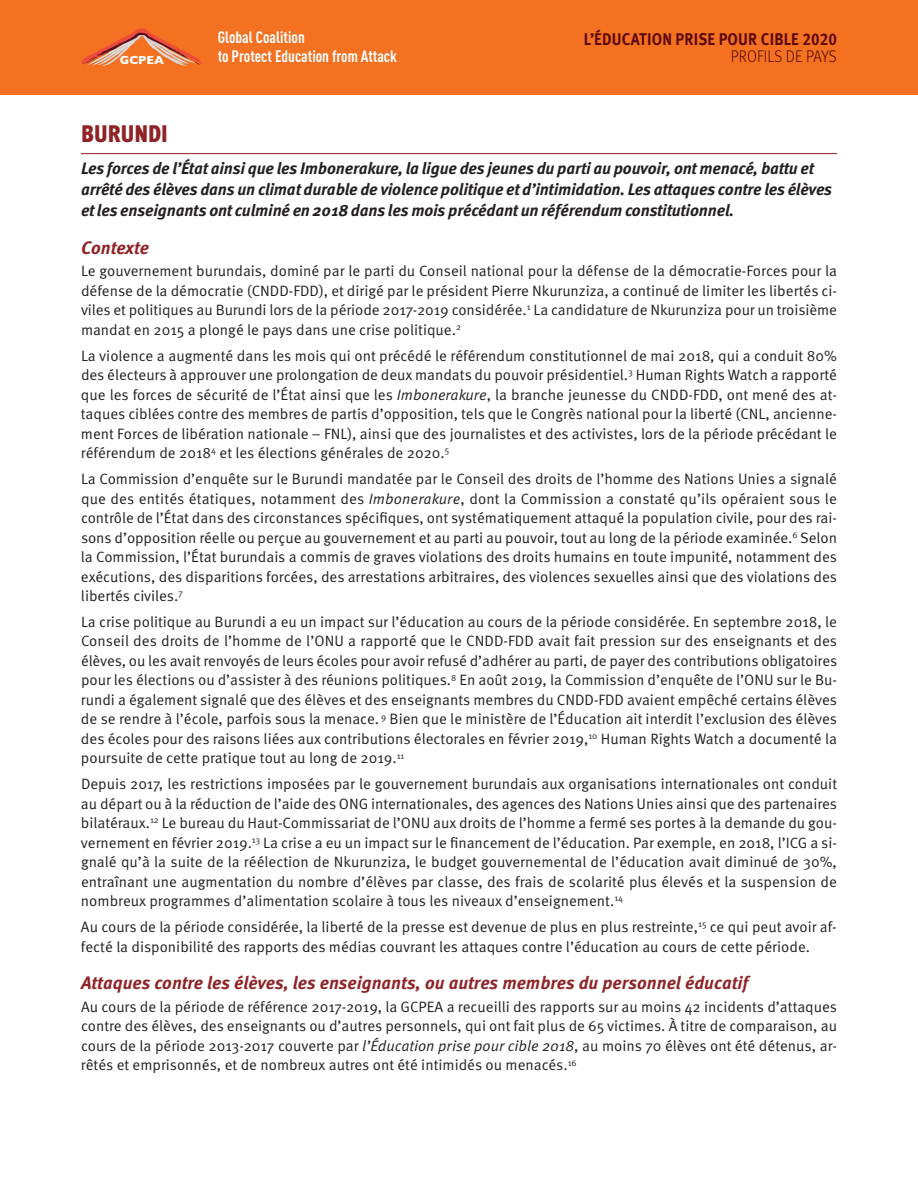
<style>
.page{position:relative;width:918px;height:1188px;background:#fff}
.page>*{position:absolute;margin:0;border:0;box-sizing:border-box;transform-origin:0 0}
.t1{font:900 condensed 24px "Meta Pro";color:#8f2326}
.t2{font:italic 700 18px "Meta Pro";color:#8f2326}
.t3{font:700 16.95px "Meta Pro";letter-spacing:.01em;color:#5c090a;scale:.9 1}
.t4{font:300 16.95px "Meta Pro";letter-spacing:.01em;color:#5c090a;scale:.9 1}
.t5{font:italic 700 16.5px/21px "Meta Pro";letter-spacing:-.01em;color:#231f20}
.t6{font:700 16.35px/19.4px "DIN Cond";color:#fff}
.t7{font:15px/19.5px "Meta Pro Norm";color:#231f20;text-align:justify}
.t8{font:700 11.85px "Gill Sans";color:#fff}
.s1{font-family:"Meta Pro Norm Ita"}
</style>
<div class="page">
<hr style="left:81px;top:153px;width:756px;height:1px;background:#8f2326">
<div style="left:0;top:0;width:918px;height:95px;background:#f37121"></div>
<svg style="left:81px;top:28px;width:121px;height:38px"></svg>
<p class="t3" style="left:584px;top:29px;width:283px">L’ÉDUCATION PRISE POUR CIBLE 2020</p>
<p class="t6" style="left:218px;top:29px;width:181px">Global Coalition<br>to Protect Education from Attack</p>
<p class="t8" style="left:120px;top:56px;width:46px">GCPEA</p>
<p class="t4" style="left:731px;top:47px;width:119px">PROFILS DE PAYS</p>
<h1 class="t1" style="left:81px;top:120px;width:88px">BURUNDI</h1>
<p class="t5" style="left:81px;top:160px;width:753px">Les forces de l’État ainsi que les Imbonerakure, la ligue des jeunes du parti au pouvoir, ont menacé, battu et arrêté des élèves dans un climat durable de violence politique et d’intimidation. Les attaques contre les élèves et les enseignants ont culminé en 2018 dans les mois précédant un référendum constitutionnel.</p>
<p class="t2" style="left:81px;top:241px;width:69px">Contexte</p>
<p class="t7" style="left:81px;top:263px;width:758px">Le gouvernement burundais, dominé par le parti du Conseil national pour la défense de la démocratie-Forces pour la défense de la démocratie (CNDD-FDD), et dirigé par le président Pierre Nkurunziza, a continué de limiter les libertés ci&shy;viles et politiques au Burundi lors de la période 2017-2019 considérée.<sup>1</sup> La candidature de Nkurunziza pour un troisième mandat en 2015 a plongé le pays dans une crise politique.<sup>2</sup></p>
<p class="t7" style="left:81px;top:347px;width:758px">La violence a augmenté dans les mois qui ont précédé le référendum constitutionnel de mai 2018, qui a conduit 80% des électeurs à approuver une prolongation de deux mandats du pouvoir présidentiel.<sup>3</sup> Human Rights Watch a rapporté que les forces de sécurité de l’État ainsi que les <span class="s1">Imbonerakure</span>, la branche jeunesse du CNDD-FDD, ont mené des at&shy;taques ciblées contre des membres de partis d’opposition, tels que le Congrès national pour la liberté (CNL, ancienne&shy;ment Forces de libération nationale – FNL), ainsi que des journalistes et des activistes, lors de la période précédant le référendum de 2018<sup>4</sup> et les élections générales de 2020.<sup>5</sup></p>
<p class="t7" style="left:81px;top:470px;width:758px">La Commission d’enquête sur le Burundi mandatée par le Conseil des droits de l’homme des Nations Unies a signalé que des entités étatiques, notamment des <span class="s1">Imbonerakure</span>, dont la Commission a constaté qu’ils opéraient sous le contrôle de l’État dans des circonstances spécifiques, ont systématiquement attaqué la population civile, pour des rai&shy;sons d’opposition réelle ou perçue au gouvernement et au parti au pouvoir, tout au long de la période examinée.<sup>6</sup> Selon la Commission, l’État burundais a commis de graves violations des droits humains en toute impunité, notamment des exécutions, des disparitions forcées, des arrestations arbitraires, des violences sexuelles ainsi que des violations des libertés civiles.<sup>7</sup></p>
<p class="t7" style="left:81px;top:613px;width:758px">La crise politique au Burundi a eu un impact sur l’éducation au cours de la période considérée. En septembre 2018, le Conseil des droits de l’homme de l’ONU a rapporté que le CNDD-FDD avait fait pression sur des enseignants et des élèves, ou les avait renvoyés de leurs écoles pour avoir refusé d’adhérer au parti, de payer des contributions obligatoires pour les élections ou d’assister à des réunions politiques.<sup>8</sup> En août 2019, la Commission d’enquête de l’ONU sur le Bu&shy;rundi a également signalé que des élèves et des enseignants membres du CNDD-FDD avaient empêché certains élèves de se rendre à l’école, parfois sous la menace. <sup>9</sup> Bien que le ministère de l’Éducation ait interdit l’exclusion des élèves des écoles pour des raisons liées aux contributions électorales en février 2019,<sup>10</sup> Human Rights Watch a documenté la poursuite de cette pratique tout au long de 2019.<sup>11</sup></p>
<p class="t7" style="left:81px;top:776px;width:758px">Depuis 2017, les restrictions imposées par le gouvernement burundais aux organisations internationales ont conduit au départ ou à la réduction de l’aide des ONG internationales, des agences des Nations Unies ainsi que des partenaires bilatéraux.<sup>12</sup> Le bureau du Haut-Commissariat de l’ONU aux droits de l’homme a fermé ses portes à la demande du gou&shy;vernement en février 2019.<sup>13</sup> La crise a eu un impact sur le financement de l’éducation. Par exemple, en 2018, l’ICG a si&shy;gnalé qu’à la suite de la réélection de Nkurunziza, le budget gouvernemental de l’éducation avait diminué de 30%, entraînant une augmentation du nombre d’élèves par classe, des frais de scolarité plus élevés et la suspension de nombreux programmes d’alimentation scolaire à tous les niveaux d’enseignement.<sup>14</sup></p>
<p class="t7" style="left:81px;top:918px;width:757px">Au cours de la période considérée, la liberté de la presse est devenue de plus en plus restreinte,<sup>15</sup> ce qui peut avoir af&shy;fecté la disponibilité des rapports des médias couvrant les attaques contre l’éducation au cours de cette période.</p>
<p class="t2" style="left:81px;top:976px;width:669px">Attaques contre les élèves, les enseignants, ou autres membres du personnel éducatif</p>
<p class="t7" style="left:81px;top:998px;width:758px">Au cours de la période de référence 2017-2019, la GCPEA a recueilli des rapports sur au moins 42 incidents d’attaques contre des élèves, des enseignants ou d’autres personnels, qui ont fait plus de 65 victimes. À titre de comparaison, au cours de la période 2013-2017 couverte par <span class="s1">l’Éducation prise pour cible 2018</span>, au moins 70 élèves ont été détenus, ar&shy;rêtés et emprisonnés, et de nombreux autres ont été intimidés ou menacés.<sup>16</sup></p>
</div>
